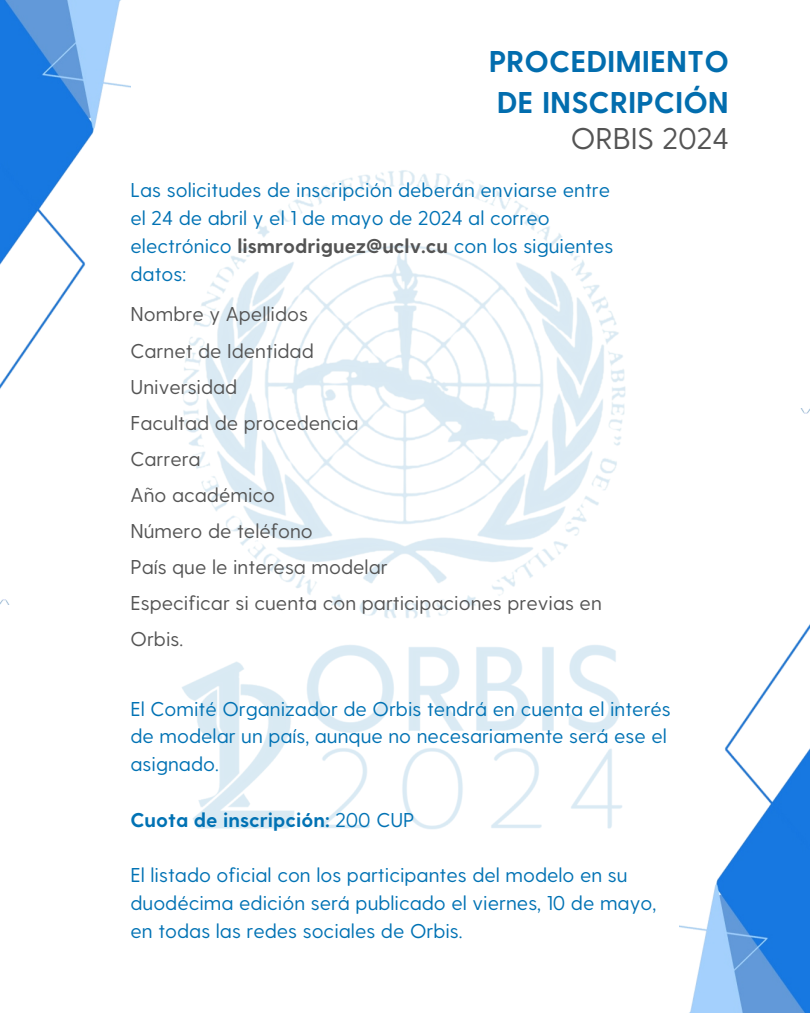
<style>
.page{position:relative;width:810px;height:1013px;background:#fff}
.page>*{position:absolute;margin:0;border:0;box-sizing:border-box;transform-origin:0 0}
.t1{font:700 30px/41.2px "Greycliff CF";color:#026dae}
.t2{font:30px "Greycliff CF";color:#545454}
.t3{font:20px/27.8px "Greycliff CF";color:#0172b4}
.t4{font:20px/36px "Greycliff CF";color:#545454}
.t5{font:700 20px "Greycliff CF";color:#0172b4}
.s1{font-weight:700;color:#545454}
.s2{font-weight:400}
</style>
<div class="page">
<img style="left:0;top:0;width:121px;height:54px">
<img style="left:690px;top:946px;width:120px;height:66px">
<img style="left:0;top:54px;width:810px;height:892px">
<h2 class="t1" style="left:489px;top:39px;width:242px">PROCEDIMIENTO<br>DE INSCRIPCIÓN</h2>
<p class="t2" style="left:571px;top:118px;width:160px">ORBIS 2024</p>
<h1 class="t3" style="left:131px;top:175px;width:484px">Las solicitudes de inscripción deberán enviarse entre el 24 de abril y el 1 de mayo de 2024 al correo electrónico <span class="s1">lismrodriguez@uclv.cu</span> con los siguientes datos:</h1>
<p class="t4" style="left:131px;top:295px;width:179px">Nombre y Apellidos</p>
<p class="t4" style="left:131px;top:331px;width:185px">Carnet de Identidad</p>
<p class="t4" style="left:131px;top:367px;width:108px">Universidad</p>
<p class="t4" style="left:131px;top:403px;width:229px">Facultad de procedencia</p>
<p class="t4" style="left:131px;top:439px;width:72px">Carrera</p>
<p class="t4" style="left:131px;top:475px;width:146px">Año académico</p>
<p class="t4" style="left:131px;top:511px;width:184px">Número de teléfono</p>
<p class="t4" style="left:131px;top:547px;width:259px">País que le interesa modelar</p>
<p class="t4" style="left:131px;top:583px;width:473px">Especificar si cuenta con participaciones previas en<br>Orbis.</p>
<p class="t3" style="left:131px;top:693px;width:542px">El Comité Organizador de Orbis tendrá en cuenta el interés de modelar un país, aunque no necesariamente será ese el asignado.</p>
<p class="t5" style="left:131px;top:806px;width:285px">Cuota de inscripción: <span class="s2">200 CUP</span></p>
<p class="t3" style="left:131px;top:860px;width:527px">El listado oficial con los participantes del modelo en su duodécima edición será publicado el viernes, 10 de mayo, en todas las redes sociales de Orbis.</p>
</div>
